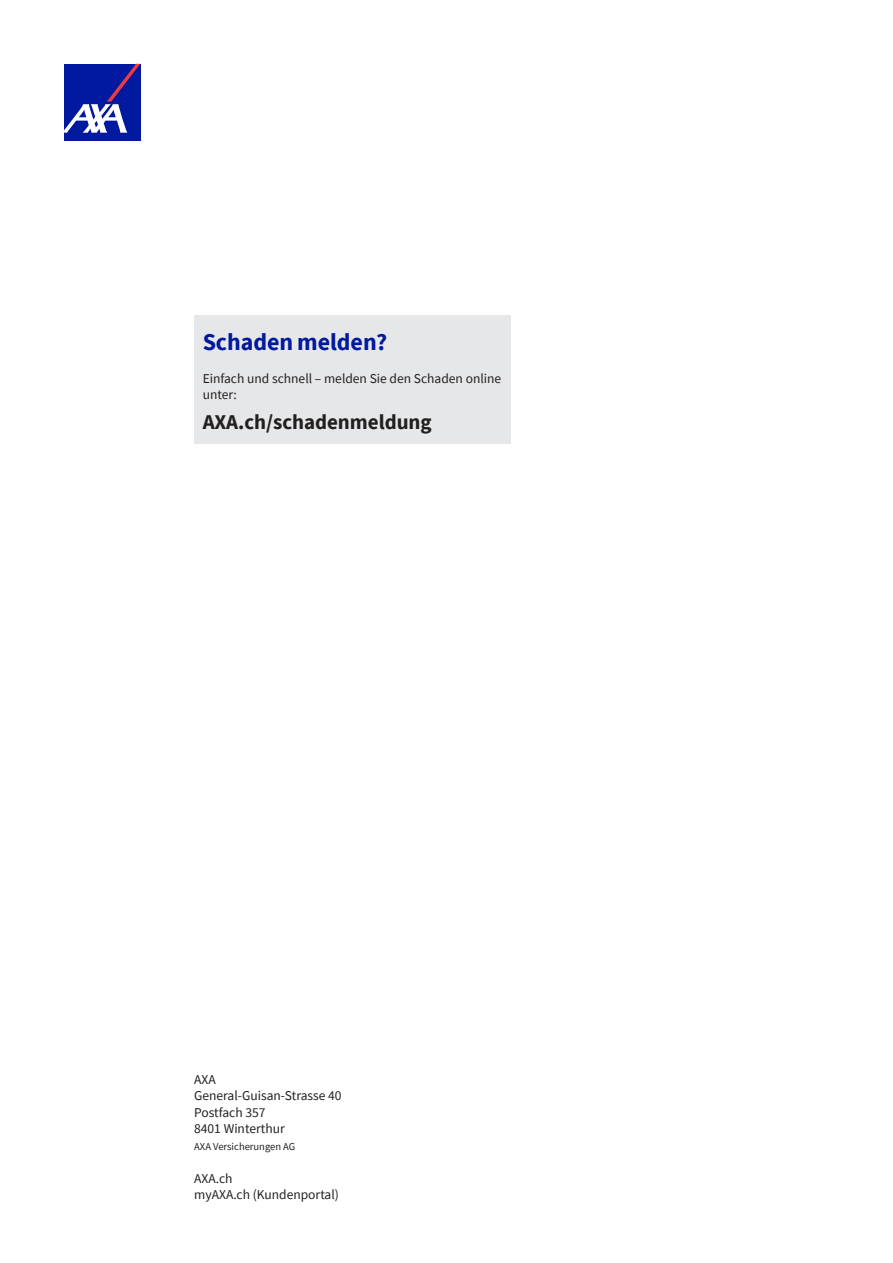
<style>
.page{position:relative;width:893px;height:1263px;background:#fff}
.page>*{position:absolute;margin:0;border:0;box-sizing:border-box;transform-origin:0 0}
.t1{font:700 24px "Source Sans Pro";color:#00199f}
.t2{font:700 21px "Source Sans Pro";color:#231f20}
.t3{font:13.5px/16.5px "Source Sans Pro";color:#231f20}
.t4{font:10.5px "Source Sans Pro";color:#231f20}
</style>
<div class="page">
<div style="left:194px;top:315px;width:316px;height:129px;background:#e6e7e9"></div>
<div style="left:64px;top:64px;width:76px;height:76px;background:#00199f"></div>
<svg style="left:64px;top:64px;width:76px;height:69px"></svg>
<h1 class="t1" style="left:203px;top:326px;width:186px">Schaden melden?</h1>
<p class="t3" style="left:203px;top:370px;width:300px">Einfach und schnell – melden Sie den Schaden online unter:</p>
<h2 class="t2" style="left:203px;top:408px;width:231px">AXA.ch/schadenmeldung</h2>
<p class="t3" style="left:194px;top:1071px;width:149px">AXA<br>General-Guisan-Strasse 40<br>Postfach 357<br>8401 Winterthur</p>
<p class="t4" style="left:194px;top:1139px;width:103px">AXA Versicherungen AG</p>
<p class="t3" style="left:194px;top:1170px;width:146px">AXA.ch<br>myAXA.ch (Kundenportal)</p>
</div>
